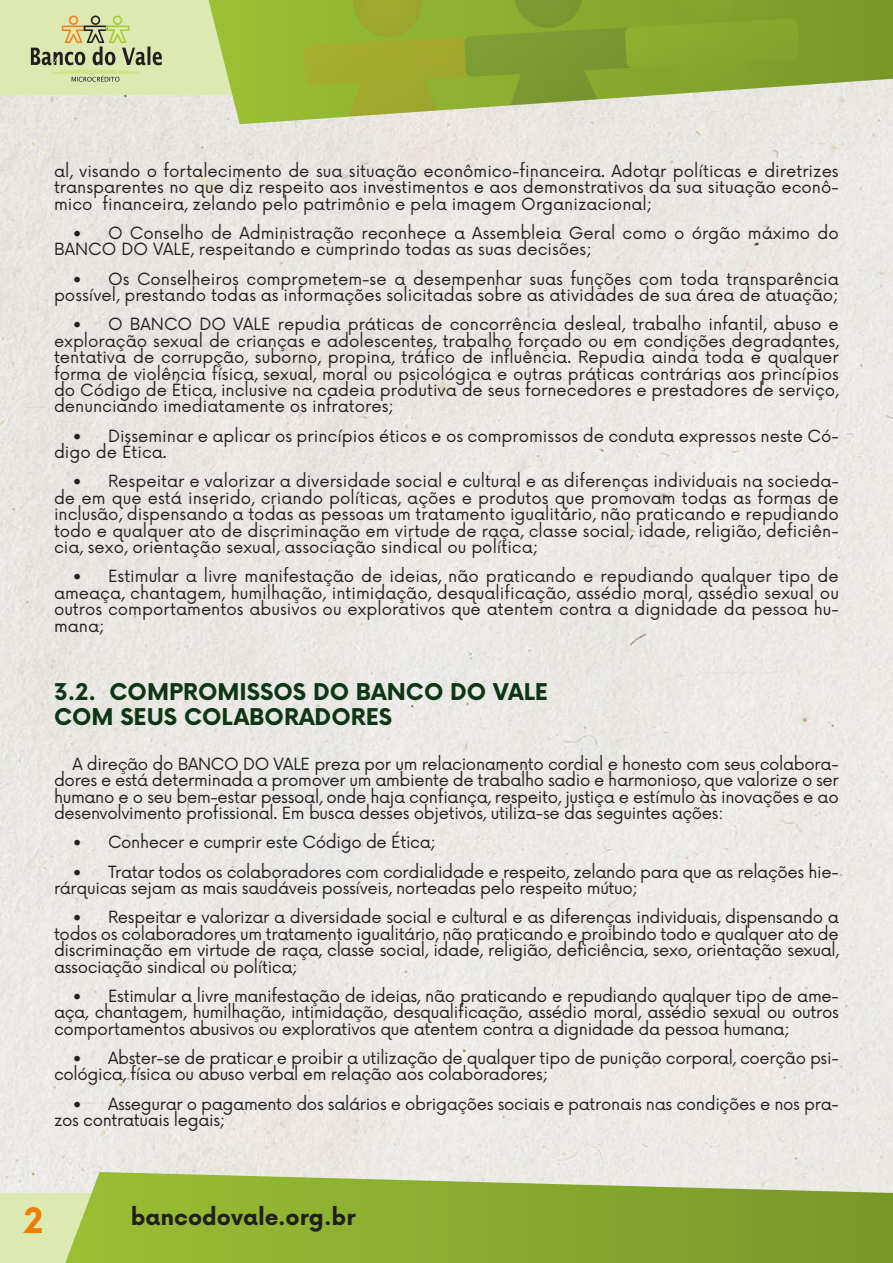
<style>
.page{position:relative;width:893px;height:1263px;background:#fff}
.page>*{position:absolute;margin:0;border:0;box-sizing:border-box;transform-origin:0 0}
.t1{font:700 34.05px "Now";color:#ef7d00}
.t2{font:700 22.5px "Now";color:#0d3614}
.t3{font:700 22.35px "Now";color:#231f20}
.t4{font:16.35px/16.4px "Now";color:#231f20;text-align:justify}
.t5{font:16.35px/16.4px "Now";letter-spacing:-.02em;color:#231f20}
</style>
<div class="page">
<div style="left:0;top:95px;width:893px;height:1098px;background:#eae9e4"></div>
<div style="left:0;top:0;width:443px;height:95px;background:#dce9b0"></div>
<div style="left:0;top:1193px;width:853px;height:70px;background:#dce9b0"></div>
<svg style="left:208px;top:0;width:685px;height:124px;background:#aac26b"></svg>
<svg style="left:304px;top:0;width:495px;height:117px;background:#96af44"></svg>
<svg style="left:40px;top:1172px;width:853px;height:91px;background:#97b548"></svg>
<svg style="left:31px;top:16px;width:131px;height:66px"></svg>
<p class="t4" style="left:54px;top:161px;width:786px">al, visando o fortalecimento de sua situação econômico-financeira. Adotar políticas e diretrizes transparentes no que diz respeito aos investimentos e aos demonstrativos da sua situação econô&shy;mico‐financeira, zelando pelo patrimônio e pela imagem Organizacional;</p>
<p class="t4" style="left:54px;top:224px;width:786px;text-indent:18px">• O Conselho de Administração reconhece a Assembleia Geral como o órgão máximo do<br>BANCO DO VALE, respeitando e cumprindo todas as suas decisões;</p>
<p class="t4" style="left:54px;top:269px;width:786px;text-align:right">• Os Conselheiros comprometem-se a desempenhar suas funções com toda transparência possível, prestando todas as informações solicitadas sobre as atividades de sua área de atuação;</p>
<p class="t4" style="left:54px;top:315px;width:786px;text-indent:18px">• O BANCO DO VALE repudia práticas de concorrência desleal, trabalho infantil, abuso e exploração sexual de crianças e adolescentes, trabalho forçado ou em condições degradantes, tentativa de corrupção, suborno, propina, tráfico de influência. Repudia ainda toda e qualquer forma de violência física, sexual, moral ou psicológica e outras práticas contrárias aos princípios do Código de Ética, inclusive na cadeia produtiva de seus fornecedores e prestadores de serviço, denunciando imediatamente os infratores;</p>
<p class="t4" style="left:54px;top:426px;width:786px;text-indent:18px">• Disseminar e aplicar os princípios éticos e os compromissos de conduta expressos neste Có&shy;digo de Ética.</p>
<p class="t4" style="left:54px;top:472px;width:786px;text-indent:18px">• Respeitar e valorizar a diversidade social e cultural e as diferenças individuais na socieda&shy;de em que está inserido, criando políticas, ações e produtos que promovam todas as formas de inclusão, dispensando a todas as pessoas um tratamento igualitário, não praticando e repudiando todo e qualquer ato de discriminação em virtude de raça, classe social, idade, religião, deficiên&shy;cia, sexo, orientação sexual, associação sindical ou política;</p>
<p class="t4" style="left:54px;top:567px;width:786px;text-indent:18px">• Estimular a livre manifestação de ideias, não praticando e repudiando qualquer tipo de ameaça, chantagem, humilhação, intimidação, desqualificação, assédio moral, assédio sexual ou outros comportamentos abusivos ou explorativos que atentem contra a dignidade da pessoa hu&shy;mana;</p>
<p class="t2" style="left:54px;top:675px;width:495px">3.2. COMPROMISSOS DO BANCO DO VALE</p>
<p class="t2" style="left:54px;top:700px;width:340px">COM SEUS COLABORADORES</p>
<p class="t4" style="left:54px;top:754px;width:786px;text-indent:18px">A direção do BANCO DO VALE preza por um relacionamento cordial e honesto com seus colabora&shy;dores e está determinada a promover um ambiente de trabalho sadio e harmonioso, que valorize o ser humano e o seu bem-estar pessoal, onde haja confiança, respeito, justiça e estímulo às inovações e ao desenvolvimento profissional. Em busca desses objetivos, utiliza-se das seguintes ações:</p>
<p class="t5" style="left:72px;top:833px;width:365px">• Conhecer e cumprir este Código de Ética;</p>
<p class="t5" style="left:54px;top:862px;width:786px;text-indent:18px">• Tratar todos os colaboradores com cordialidade e respeito, zelando para que as relações hie&shy;rárquicas sejam as mais saudáveis possíveis, norteadas pelo respeito mútuo;</p>
<p class="t4" style="left:54px;top:908px;width:786px;text-indent:18px">• Respeitar e valorizar a diversidade social e cultural e as diferenças individuais, dispensando a todos os colaboradores um tratamento igualitário, não praticando e proibindo todo e qualquer ato de discriminação em virtude de raça, classe social, idade, religião, deficiência, sexo, orientação sexual, associação sindical ou política;</p>
<p class="t4" style="left:54px;top:986px;width:786px;text-indent:18px">• Estimular a livre manifestação de ideias, não praticando e repudiando qualquer tipo de ame&shy;aça, chantagem, humilhação, intimidação, desqualificação, assédio moral, assédio sexual ou outros comportamentos abusivos ou explorativos que atentem contra a dignidade da pessoa humana;</p>
<p class="t5" style="left:54px;top:1049px;width:786px;text-indent:18px">• Abster-se de praticar e proibir a utilização de qualquer tipo de punição corporal, coerção psi&shy;cológica, física ou abuso verbal em relação aos colaboradores;</p>
<p class="t5" style="left:54px;top:1094px;width:786px;text-indent:18px">• Assegurar o pagamento dos salários e obrigações sociais e patronais nas condições e nos pra&shy;zos contratuais legais;</p>
<p class="t1" style="left:24px;top:1195px;width:21px">2</p>
<h3 class="t3" style="left:131px;top:1201px;width:226px">bancodovale.org.br</h3>
</div>
